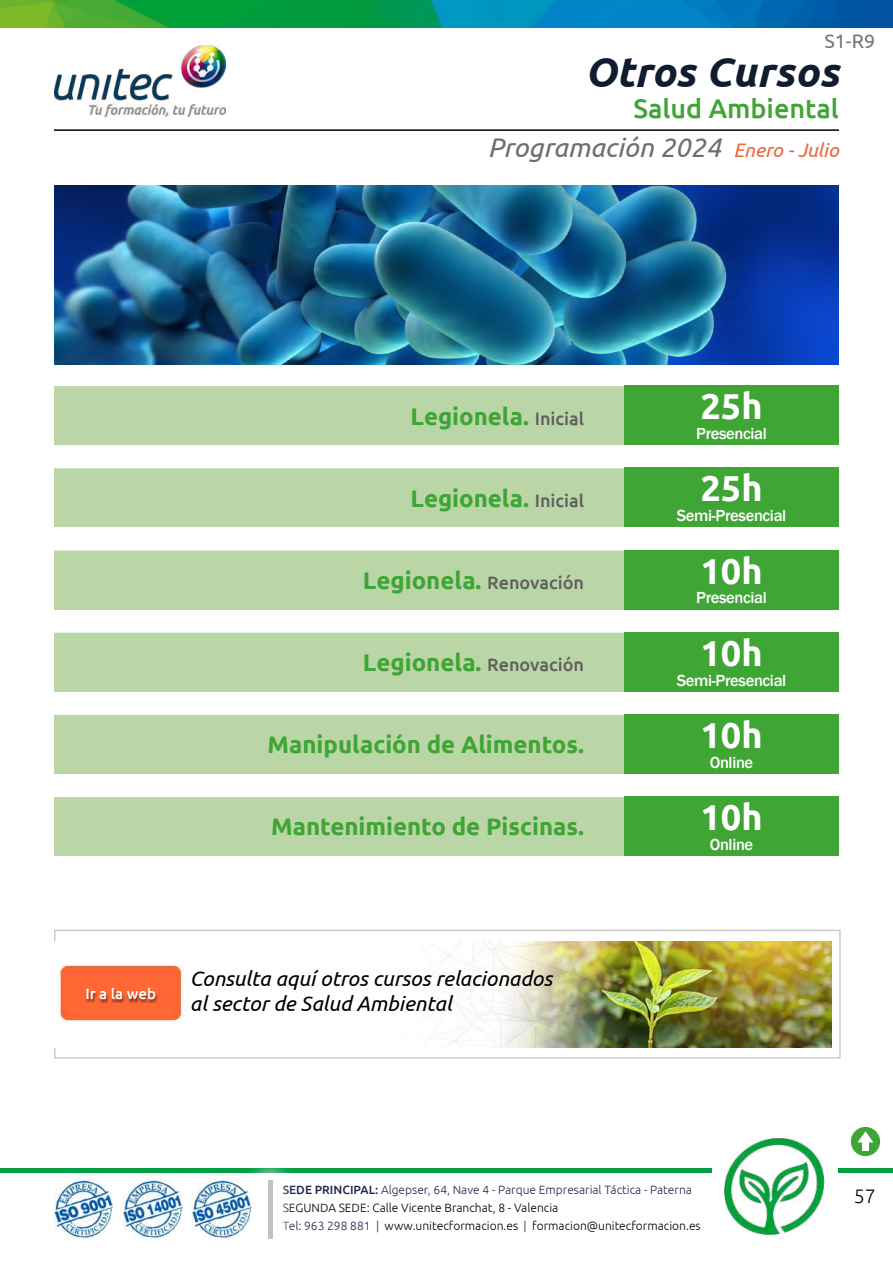
<style>
.page{position:relative;width:893px;height:1263px;background:#fff}
.page>*{position:absolute;margin:0;border:0;box-sizing:border-box;transform-origin:0 0}
.t1{font:italic 700 42px "Ubuntu";color:#101d30}
.t2{font:700 36px "Ubuntu";color:#fff}
.t3{font:italic 27px "Ubuntu";color:#6e6d6d}
.t4{font:500 27px "Ubuntu";color:#3fa535}
.t5{font:700 24px "Ubuntu";color:#3fa535}
.t6{font:italic 21px/25.2px "Ubuntu";color:#000}
.t7{font:19.5px "Ubuntu";color:#757474}
.t8{font:300 19.5px "Ubuntu";color:#000}
.t9{font:500 16.5px "Franklin Gothic";letter-spacing:-.02em;color:#fff}
.t10{font:500 15px "Ubuntu";color:#fff}
.t11{font:300 12px/18px "Ubuntu";color:#000}
.s1{font-size:19.5px;color:#ec663a}
.s2{font-weight:500;font-size:18px;color:#5f5e5e}
.s3{font-weight:500;color:#21274c}
.s4{font-weight:500;color:#22284c}
.s5{color:#22284c}
</style>
<div class="page">
<div style="left:0;top:1168px;width:893px;height:5px;background:#009f42"></div>
<div style="left:712px;top:1130px;width:125px;height:112px;background:#fff"></div>
<img style="left:723px;top:1138px;width:102px;height:99px">
<img style="left:0;top:0;width:893px;height:27px">
<img style="left:54px;top:45px;width:171px;height:71px">
<div style="left:244px;top:1156px;width:52px;height:106px;background:#fff"></div>
<hr style="left:268px;top:1180px;width:4px;height:58px;background:#c3c3c3">
<img style="left:54px;top:1179px;width:59px;height:59px">
<img style="left:123px;top:1179px;width:59px;height:59px">
<img style="left:193px;top:1179px;width:58px;height:59px">
<img style="left:54px;top:185px;width:785px;height:179px">
<img style="left:57px;top:941px;width:775px;height:107px">
<div style="left:85px;top:988px;width:72px;height:15px;background:#000;opacity:.5"></div>
<div style="left:54px;top:929px;width:787px;height:130px;border:2px solid #cdcbcb"></div>
<div style="left:851px;top:1127px;width:29px;height:29px;background:#3fa535;border-radius:50%"></div>
<div style="left:862px;top:1140px;width:7px;height:11px;background:#fff"></div>
<svg style="left:858px;top:1131px;width:15px;height:11px"></svg>
<hr style="left:54px;top:129px;width:785px;height:2px;background:#000">
<div style="left:54px;top:385px;width:570px;height:60px;background:#bbd6a6"></div>
<div style="left:624px;top:385px;width:215px;height:60px;background:#3fa535"></div>
<hr style="left:54px;top:385px;width:570px;height:1px;background:#fff">
<div style="left:54px;top:467px;width:570px;height:60px;background:#bbd6a6"></div>
<div style="left:624px;top:467px;width:215px;height:60px;background:#3fa535"></div>
<hr style="left:54px;top:467px;width:570px;height:1px;background:#fff">
<div style="left:54px;top:550px;width:570px;height:59px;background:#bbd6a6"></div>
<div style="left:624px;top:550px;width:215px;height:59px;background:#3fa535"></div>
<div style="left:54px;top:714px;width:570px;height:60px;background:#bbd6a6"></div>
<div style="left:624px;top:714px;width:215px;height:60px;background:#3fa535"></div>
<hr style="left:54px;top:713px;width:570px;height:2px;background:#fff">
<div style="left:54px;top:632px;width:570px;height:60px;background:#bbd6a6"></div>
<div style="left:624px;top:632px;width:215px;height:60px;background:#3fa535"></div>
<hr style="left:54px;top:631px;width:570px;height:2px;background:#fff">
<div style="left:54px;top:796px;width:570px;height:60px;background:#bbd6a6"></div>
<div style="left:624px;top:796px;width:215px;height:60px;background:#3fa535"></div>
<hr style="left:54px;top:795px;width:570px;height:2px;background:#fff">
<h3 class="t7" style="left:824px;top:29px;width:52px">S1-R9</h3>
<h1 class="t1" style="left:585px;top:46px;width:256px">Otros Cursos</h1>
<h3 class="t4" style="left:633px;top:91px;width:207px">Salud Ambiental</h3>
<h3 class="t3" style="left:488px;top:131px;width:353px">Programación 2024 <span class="s1">Enero - Julio</span></h3>
<h3 class="t5" style="left:410px;top:401px;width:175px">Legionela. <span class="s2">Inicial</span></h3>
<h3 class="t5" style="left:410px;top:484px;width:175px">Legionela. <span class="s2">Inicial</span></h3>
<h3 class="t5" style="left:363px;top:566px;width:223px">Legionela. <span class="s2">Renovación</span></h3>
<h3 class="t5" style="left:363px;top:648px;width:223px">Legionela. <span class="s2">Renovación</span></h3>
<h3 class="t5" style="left:268px;top:730px;width:318px">Manipulación de Alimentos.</h3>
<h3 class="t5" style="left:271px;top:812px;width:314px">Mantenimiento de Piscinas.</h3>
<p class="t10" style="left:85px;top:984px;width:72px">Ir a la web</p>
<h3 class="t6" style="left:190px;top:965px;width:364px">Consulta aquí otros cursos relacionados al sector de Salud Ambiental</h3>
<h2 class="t2" style="left:700px;top:385px;width:64px">25h</h2>
<h3 class="t9" style="left:696px;top:423px;width:72px">Presencial</h3>
<h2 class="t2" style="left:700px;top:467px;width:64px">25h</h2>
<h3 class="t9" style="left:677px;top:506px;width:111px">Semi-Presencial</h3>
<h2 class="t2" style="left:700px;top:549px;width:64px">10h</h2>
<h3 class="t9" style="left:696px;top:588px;width:72px">Presencial</h3>
<h2 class="t2" style="left:700px;top:631px;width:64px">10h</h2>
<h3 class="t9" style="left:677px;top:670px;width:111px">Semi-Presencial</h3>
<h2 class="t2" style="left:700px;top:713px;width:64px">10h</h2>
<h3 class="t9" style="left:710px;top:752px;width:45px">Online</h3>
<h2 class="t2" style="left:700px;top:795px;width:64px">10h</h2>
<h3 class="t9" style="left:710px;top:834px;width:45px">Online</h3>
<p class="t11" style="left:283px;top:1180px;width:419px"><span class="s3">SE</span><span class="s4">DE PRINCIPAL:</span> <span class="s5">Algepser, 64, Nave 4 - Parque Empresarial Táctica - Paterna<br></span>SEGUNDA SEDE: Calle Vicente Branchat, 8 - Valencia<br><span class="s5">Tel: 963 298 881 |</span> www.unitecformacion.es <span class="s5">|</span> formacion@unitecformacion.es</p>
<h3 class="t8" style="left:854px;top:1184px;width:23px">57</h3>
</div>
